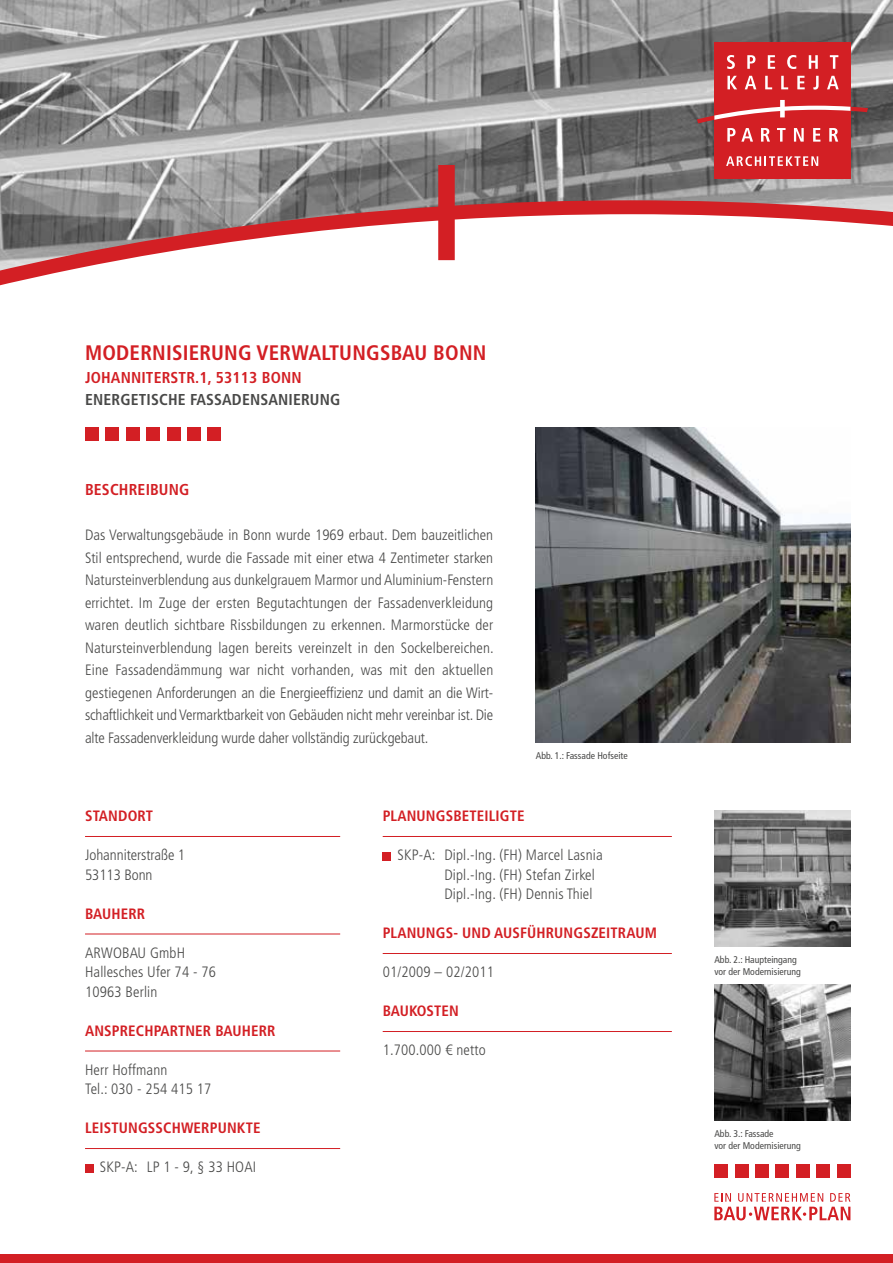
<style>
.page{position:relative;width:893px;height:1263px;background:#fff}
.page>*{position:absolute;margin:0;border:0;box-sizing:border-box;transform-origin:0 0}
.t1{font:700 condensed 21px "Frutiger LT Std";letter-spacing:.01em;color:#d31f24}
.t2{font:700 condensed 15.75px "Frutiger LT Std";letter-spacing:.01em;color:#d31f24}
.t3{font:700 condensed 15.75px "Frutiger LT Std";letter-spacing:.01em;color:#494948}
.t4{font:300 condensed 15px/22.5px "Frutiger LT Std";letter-spacing:.01em;color:#494948}
.t5{font:700 condensed 15px "Frutiger LT Std";letter-spacing:.01em;color:#d31f24}
.t6{font:condensed 9.75px/11.7px "Frutiger LT Std";color:#494948}
</style>
<div class="page">
<img style="left:0;top:0;width:893px;height:165px">
<div style="left:0;top:1254px;width:893px;height:9px;background:#d31f24"></div>
<svg style="left:0;top:165px;width:893px;height:121px"></svg>
<div style="left:208px;top:428px;width:13px;height:13px;background:#d31f24"></div>
<div style="left:187px;top:428px;width:14px;height:13px;background:#d31f24"></div>
<div style="left:167px;top:428px;width:13px;height:13px;background:#d31f24"></div>
<div style="left:146px;top:428px;width:14px;height:13px;background:#d31f24"></div>
<div style="left:126px;top:428px;width:14px;height:13px;background:#d31f24"></div>
<div style="left:106px;top:428px;width:13px;height:13px;background:#d31f24"></div>
<div style="left:85px;top:428px;width:14px;height:13px;background:#d31f24"></div>
<svg style="left:714px;top:1193px;width:136px;height:27px"></svg>
<div style="left:837px;top:1164px;width:13px;height:14px;background:#d31f24"></div>
<div style="left:816px;top:1164px;width:14px;height:14px;background:#d31f24"></div>
<div style="left:796px;top:1164px;width:14px;height:14px;background:#d31f24"></div>
<div style="left:776px;top:1164px;width:13px;height:14px;background:#d31f24"></div>
<div style="left:755px;top:1164px;width:14px;height:14px;background:#d31f24"></div>
<div style="left:735px;top:1164px;width:13px;height:14px;background:#d31f24"></div>
<div style="left:714px;top:1164px;width:14px;height:14px;background:#d31f24"></div>
<div style="left:714px;top:43px;width:136px;height:136px;background:#d31f24"></div>
<svg style="left:727px;top:55px;width:8px;height:14px"></svg>
<svg style="left:747px;top:55px;width:8px;height:14px"></svg>
<svg style="left:768px;top:55px;width:7px;height:14px"></svg>
<svg style="left:787px;top:55px;width:9px;height:14px"></svg>
<svg style="left:809px;top:55px;width:9px;height:14px"></svg>
<svg style="left:830px;top:55px;width:8px;height:14px"></svg>
<svg style="left:727px;top:76px;width:10px;height:13px"></svg>
<svg style="left:745px;top:76px;width:11px;height:13px"></svg>
<svg style="left:765px;top:76px;width:7px;height:13px"></svg>
<svg style="left:781px;top:76px;width:7px;height:13px"></svg>
<svg style="left:797px;top:76px;width:8px;height:13px"></svg>
<svg style="left:813px;top:76px;width:6px;height:14px"></svg>
<svg style="left:827px;top:76px;width:12px;height:13px"></svg>
<svg style="left:726px;top:156px;width:92px;height:10px"></svg>
<svg style="left:697px;top:100px;width:171px;height:42px"></svg>
<hr style="left:85px;top:836px;width:255px;height:1px;background:#d31f24">
<hr style="left:85px;top:934px;width:255px;height:1px;background:#d31f24">
<hr style="left:85px;top:1051px;width:255px;height:1px;background:#d31f24">
<hr style="left:85px;top:1148px;width:255px;height:1px;background:#d31f24">
<div style="left:85px;top:1164px;width:9px;height:8px;background:#d31f24"></div>
<hr style="left:383px;top:836px;width:289px;height:1px;background:#d31f24">
<hr style="left:383px;top:953px;width:289px;height:1px;background:#d31f24">
<hr style="left:383px;top:1031px;width:289px;height:1px;background:#d31f24">
<div style="left:383px;top:852px;width:8px;height:8px;background:#d31f24"></div>
<img style="left:536px;top:428px;width:314px;height:315px">
<img style="left:714px;top:984px;width:136px;height:136px">
<img style="left:714px;top:810px;width:136px;height:136px">
<h1 class="t1" style="left:85px;top:340px;width:403px">MODERNISIERUNG VERWALTUNGSBAU BONN</h1>
<p class="t2" style="left:85px;top:368px;width:218px">JOHANNITERSTR.1, 53113 BONN</p>
<p class="t3" style="left:85px;top:390px;width:257px">ENERGETISCHE FASSADENSANIERUNG</p>
<p class="t2" style="left:85px;top:480px;width:106px">BESCHREIBUNG</p>
<p class="t4" style="left:85px;top:524px;width:410px;text-align:justify">Das Verwaltungsgebäude in Bonn wurde 1969 erbaut. Dem bauzeitlichen Stil entsprechend, wurde die Fassade mit einer etwa 4 Zentimeter starken Natursteinverblendung aus dunkelgrauem Marmor und Aluminium-Fenstern errichtet. Im Zuge der ersten Begutachtungen der Fassadenverkleidung waren deutlich sichtbare Rissbildungen zu erkennen. Marmorstücke der Natursteinverblendung lagen bereits vereinzelt in den Sockelbereichen.<br>Eine Fassadendämmung war nicht vorhanden, was mit den aktuellen gestiegenen Anforderungen an die Energieeffizienz und damit an die Wirt&shy;schaftlichkeit und Vermarktbarkeit von Gebäuden nicht mehr vereinbar ist. Die alte Fassadenverkleidung wurde daher vollständig zurückgebaut.</p>
<p class="t6" style="left:536px;top:750px;width:93px">Abb. 1.: Fassade Hofseite</p>
<p class="t5" style="left:85px;top:807px;width:69px">STANDORT</p>
<p class="t4" style="left:85px;top:846px;width:102px;line-height:19.5px">Johanniterstraße 1<br>53113 Bonn</p>
<p class="t5" style="left:85px;top:905px;width:62px">BAUHERR</p>
<p class="t4" style="left:85px;top:943px;width:132px;line-height:19.5px">ARWOBAU GmbH<br>Hallesches Ufer 74 - 76<br>10963 Berlin</p>
<p class="t5" style="left:85px;top:1022px;width:192px">ANSPRECHPARTNER BAUHERR</p>
<p class="t4" style="left:85px;top:1060px;width:128px;line-height:19.5px">Herr Hoffmann<br>Tel.: 030 - 254 415 17</p>
<p class="t5" style="left:85px;top:1119px;width:177px">LEISTUNGSSCHWERPUNKTE</p>
<p class="t4" style="left:100px;top:1156px;width:158px">SKP-A: LP 1 - 9, § 33 HOAI</p>
<p class="t5" style="left:383px;top:807px;width:143px">PLANUNGSBETEILIGTE</p>
<p class="t4" style="left:444px;top:846px;width:160px;line-height:19.5px;text-indent:-47px">SKP-A: Dipl.-Ing. (FH) Marcel Lasnia<br>Dipl.-Ing. (FH) Stefan Zirkel<br>Dipl.-Ing. (FH) Dennis Thiel</p>
<p class="t5" style="left:383px;top:924px;width:276px">PLANUNGS- UND AUSFÜHRUNGSZEITRAUM</p>
<p class="t4" style="left:383px;top:961px;width:113px">01/2009 – 02/2011</p>
<p class="t5" style="left:383px;top:1002px;width:78px">BAUKOSTEN</p>
<p class="t4" style="left:383px;top:1039px;width:105px">1.700.000 € netto</p>
<p class="t6" style="left:714px;top:954px;width:88px">Abb. 2.: Haupteingang vor der Modernisierung</p>
<p class="t6" style="left:714px;top:1128px;width:88px">Abb. 3.: Fassade<br>vor der Modernisierung</p>
</div>
